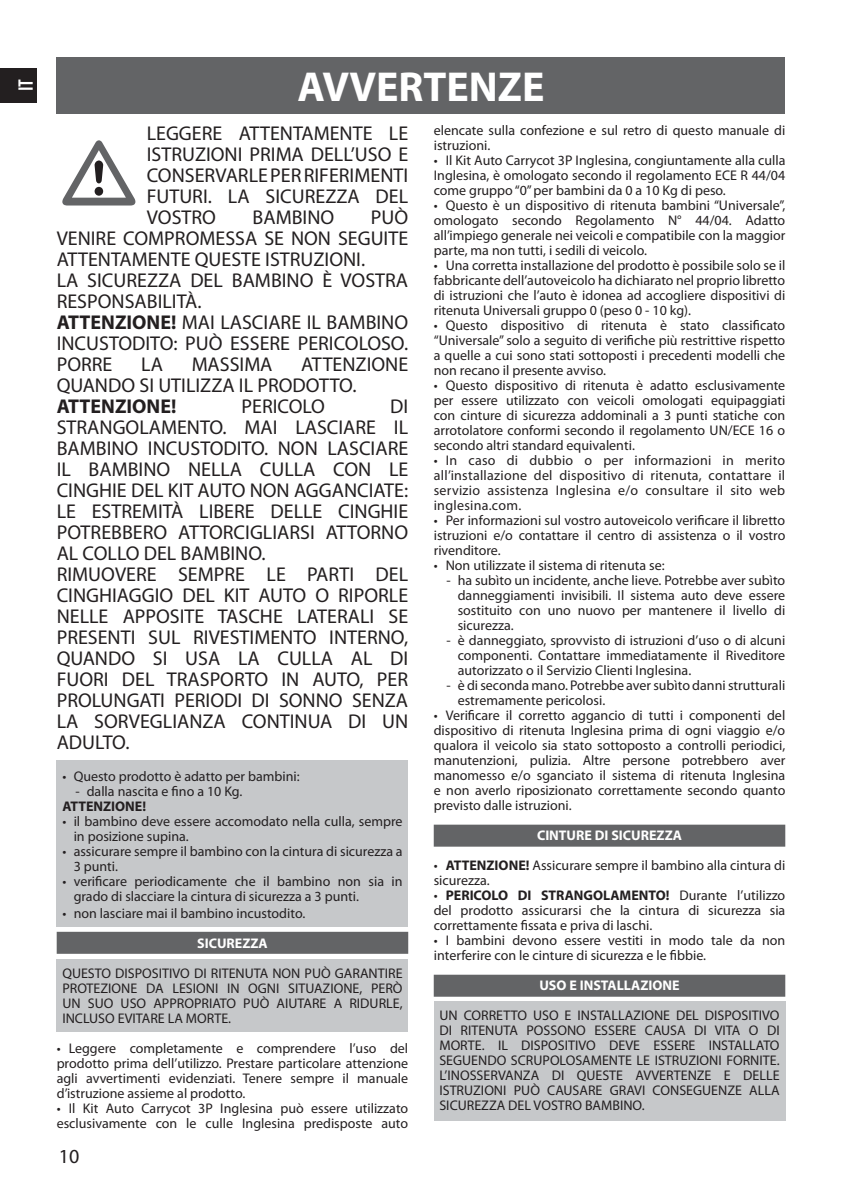
<style>
.page{position:relative;width:842px;height:1191px;background:#fff}
.page>*{position:absolute;margin:0;border:0;box-sizing:border-box;transform-origin:0 0}
.t1{font:700 42px "Myriad Pro";color:#fff}
.t2{font:20px/21px "Myriad Pro";color:#231f20}
.t3{font:700 20px "Myriad Pro";color:#231f20}
.t4{font:700 condensed 20px "DIN Pro";color:#fff}
.t5{font:14px/15px "Myriad Pro";color:#231f20;text-align:justify}
.t6{font:700 14px "Myriad Pro";color:#fff}
.t7{font:700 14px "Myriad Pro";color:#231f20}
.s1{font-weight:700}
</style>
<div class="page">
<div style="left:0;top:68px;width:37px;height:34px;background:#231f20"></div>
<div style="left:57px;top:760px;width:351px;height:166px;background:#c6c8ca"></div>
<div style="left:57px;top:959px;width:351px;height:73px;background:#c6c8ca"></div>
<div style="left:434px;top:1001px;width:351px;height:119px;background:#c6c8ca"></div>
<div style="left:57px;top:931px;width:351px;height:22px;background:#636466"></div>
<div style="left:434px;top:824px;width:351px;height:22px;background:#636466"></div>
<div style="left:434px;top:974px;width:351px;height:22px;background:#636466"></div>
<svg style="left:62px;top:140px;width:73px;height:65px"></svg>
<div style="left:57px;top:57px;width:728px;height:56px;background:#636466"></div>
<h2 class="t4" style="left:14px;top:91px;width:14px;rotate:-90deg">IT</h2>
<h1 class="t1" style="left:297px;top:71px;width:249px">AVVERTENZE</h1>
<h2 class="t2" style="left:147px;top:124px;width:263px;text-align:justify">LEGGERE ATTENTAMENTE LE ISTRUZIONI PRIMA DELL’USO E CONSERVARLE PER RIFERIMENTI FUTURI. LA SICUREZZA DEL VOSTRO</h2>
<h2 class="t2" style="left:57px;top:208px;width:353px;text-indent:314px">PUÒ<br>VENIRE COMPROMESSA SE NON SEGUITE<br>ATTENTAMENTE QUESTE ISTRUZIONI.<br>LA SICUREZZA DEL BAMBINO È VOSTRA<br>RESPONSABILITÀ.<br><span class="s1">ATTENZIONE!</span> MAI LASCIARE IL BAMBINO<br>INCUSTODITO: PUÒ ESSERE PERICOLOSO.<br>PORRE</h2>
<h2 class="t2" style="left:253px;top:208px;width:83px">BAMBINO</h2>
<h2 class="t2" style="left:57px;top:355px;width:353px;text-indent:245px">ATTENZIONE<br>QUANDO SI UTILIZZA IL PRODOTTO.</h2>
<h2 class="t3" style="left:57px;top:398px;width:121px">ATTENZIONE!</h2>
<h2 class="t2" style="left:242px;top:397px;width:85px">PERICOLO</h2>
<h2 class="t2" style="left:141px;top:355px;width:23px">LA</h2>
<h2 class="t2" style="left:192px;top:355px;width:82px">MASSIMA</h2>
<p class="t2" style="left:57px;top:397px;width:353px;text-indent:333px">DI<br>STRANGOLAMENTO. MAI LASCIARE IL<br>BAMBINO INCUSTODITO. NON LASCIARE<br>IL BAMBINO NELLA CULLA CON LE<br>CINGHIE DEL KIT AUTO NON AGGANCIATE:<br>LE ESTREMITÀ LIBERE DELLE CINGHIE<br>POTREBBERO ATTORCIGLIARSI ATTORNO<br>AL COLLO DEL BAMBINO.<br>RIMUOVERE SEMPRE LE PARTI DEL<br>CINGHIAGGIO DEL KIT AUTO O RIPORLE<br>NELLE APPOSITE TASCHE LATERALI SE<br>PRESENTI SUL RIVESTIMENTO INTERNO,<br>QUANDO SI USA LA CULLA AL DI<br>FUORI DEL TRASPORTO IN AUTO, PER<br>PROLUNGATI PERIODI DI SONNO SENZA<br>LA SORVEGLIANZA CONTINUA DI UN<br>ADULTO.</p>
<p class="t5" style="left:62px;top:769px;width:239px">• Questo prodotto è adatto per bambini:</p>
<p class="t5" style="left:75px;top:784px;width:169px">- dalla nascita e fino a 10 Kg.</p>
<p class="t7" style="left:62px;top:800px;width:85px">ATTENZIONE!</p>
<p class="t5" style="left:74px;top:814px;width:330px;text-indent:-11px">• il bambino deve essere accomodato nella culla, sempre in posizione supina.</p>
<p class="t5" style="left:74px;top:844px;width:330px;text-indent:-11px">• assicurare sempre il bambino con la cintura di sicurezza a<br>3 punti.</p>
<p class="t5" style="left:74px;top:874px;width:330px;text-indent:-11px">• verificare periodicamente che il bambino non sia in grado di slacciare la cintura di sicurezza a 3 punti.</p>
<p class="t5" style="left:62px;top:906px;width:244px">• non lasciare mai il bambino incustodito.</p>
<p class="t6" style="left:197px;top:937px;width:72px">SICUREZZA</p>
<p class="t5" style="left:62px;top:966px;width:342px">QUESTO DISPOSITIVO DI RITENUTA NON PUÒ GARANTIRE PROTEZIONE DA LESIONI IN OGNI SITUAZIONE, PERÒ UN SUO USO APPROPRIATO PUÒ AIUTARE A RIDURLE, INCLUSO EVITARE LA MORTE.</p>
<p class="t5" style="left:57px;top:1041px;width:353px">• Leggere completamente e comprendere l’uso del prodotto prima dell’utilizzo. Prestare particolare attenzione agli avvertimenti evidenziati. Tenere sempre il manuale d’istruzione assieme al prodotto.</p>
<p class="t5" style="left:57px;top:1101px;width:353px">• Il Kit Auto Carrycot 3P Inglesina può essere utilizzato esclusivamente con le culle Inglesina predisposte auto</p>
<h2 class="t2" style="left:59px;top:1147px;width:22px">10</h2>
<p class="t5" style="left:434px;top:124px;width:353px">elencate sulla confezione e sul retro di questo manuale di istruzioni.</p>
<p class="t5" style="left:434px;top:154px;width:353px">• Il Kit Auto Carrycot 3P Inglesina, congiuntamente alla culla Inglesina, è omologato secondo il regolamento ECE R 44/04 come gruppo “0” per bambini da 0 a 10 Kg di peso.</p>
<p class="t5" style="left:434px;top:199px;width:353px">• Questo è un dispositivo di ritenuta bambini “Universale”, omologato secondo Regolamento N° 44/04. Adatto all’impiego generale nei veicoli e compatibile con la maggior parte, ma non tutti, i sedili di veicolo.</p>
<p class="t5" style="left:434px;top:259px;width:353px">• Una corretta installazione del prodotto è possibile solo se il fabbricante dell’autoveicolo ha dichiarato nel proprio libretto di istruzioni che l’auto è idonea ad accogliere dispositivi di ritenuta Universali gruppo 0 (peso 0 - 10 kg).</p>
<p class="t5" style="left:434px;top:319px;width:353px">• Questo dispositivo di ritenuta è stato classificato “Universale” solo a seguito di verifiche più restrittive rispetto a quelle a cui sono stati sottoposti i precedenti modelli che non recano il presente avviso.</p>
<p class="t5" style="left:434px;top:379px;width:353px">• Questo dispositivo di ritenuta è adatto esclusivamente per essere utilizzato con veicoli omologati equipaggiati con cinture di sicurezza addominali a 3 punti statiche con arrotolatore conformi secondo il regolamento UN/ECE 16 o secondo altri standard equivalenti.</p>
<p class="t5" style="left:434px;top:454px;width:353px">• In caso di dubbio o per informazioni in merito all’installazione del dispositivo di ritenuta, contattare il servizio assistenza Inglesina e/o consultare il sito web inglesina.com.</p>
<p class="t5" style="left:434px;top:514px;width:353px">• Per informazioni sul vostro autoveicolo verificare il libretto istruzioni e/o contattare il centro di assistenza o il vostro rivenditore.</p>
<p class="t5" style="left:434px;top:559px;width:232px">• Non utilizzate il sistema di ritenuta se:</p>
<p class="t5" style="left:458px;top:574px;width:329px;text-indent:-11px">- ha subìto un incidente, anche lieve. Potrebbe aver subìto danneggiamenti invisibili. Il sistema auto deve essere sostituito con uno nuovo per mantenere il livello di sicurezza.</p>
<p class="t5" style="left:458px;top:634px;width:329px;text-indent:-11px">- è danneggiato, sprovvisto di istruzioni d’uso o di alcuni componenti. Contattare immediatamente il Riveditore autorizzato o il Servizio Clienti Inglesina.</p>
<p class="t5" style="left:458px;top:679px;width:329px;text-indent:-11px">- è di seconda mano. Potrebbe aver subìto danni strutturali estremamente pericolosi.</p>
<p class="t5" style="left:434px;top:709px;width:353px">• Verificare il corretto aggancio di tutti i componenti del dispositivo di ritenuta Inglesina prima di ogni viaggio e/o qualora il veicolo sia stato sottoposto a controlli periodici, manutenzioni, pulizia. Altre persone potrebbero aver manomesso e/o sganciato il sistema di ritenuta Inglesina e non averlo riposizionato correttamente secondo quanto previsto dalle istruzioni.</p>
<p class="t6" style="left:537px;top:830px;width:147px">CINTURE DI SICUREZZA</p>
<p class="t5" style="left:434px;top:859px;width:353px">• <span class="s1">ATTENZIONE!</span> Assicurare sempre il bambino alla cintura di sicurezza.</p>
<p class="t5" style="left:434px;top:889px;width:353px">• <span class="s1">PERICOLO DI STRANGOLAMENTO!</span> Durante l’utilizzo del prodotto assicurarsi che la cintura di sicurezza sia correttamente fissata e priva di laschi.</p>
<p class="t5" style="left:434px;top:934px;width:353px">• I bambini devono essere vestiti in modo tale da non interferire con le cinture di sicurezza e le fibbie.</p>
<p class="t6" style="left:539px;top:980px;width:142px">USO E INSTALLAZIONE</p>
<p class="t5" style="left:439px;top:1009px;width:342px">UN CORRETTO USO E INSTALLAZIONE DEL DISPOSITIVO DI RITENUTA POSSONO ESSERE CAUSA DI VITA O DI MORTE. IL DISPOSITIVO DEVE ESSERE INSTALLATO SEGUENDO SCRUPOLOSAMENTE LE ISTRUZIONI FORNITE.<br>L’INOSSERVANZA DI QUESTE AVVERTENZE E DELLE ISTRUZIONI PUÒ CAUSARE GRAVI CONSEGUENZE ALLA SICUREZZA DEL VOSTRO BAMBINO.</p>
</div>
